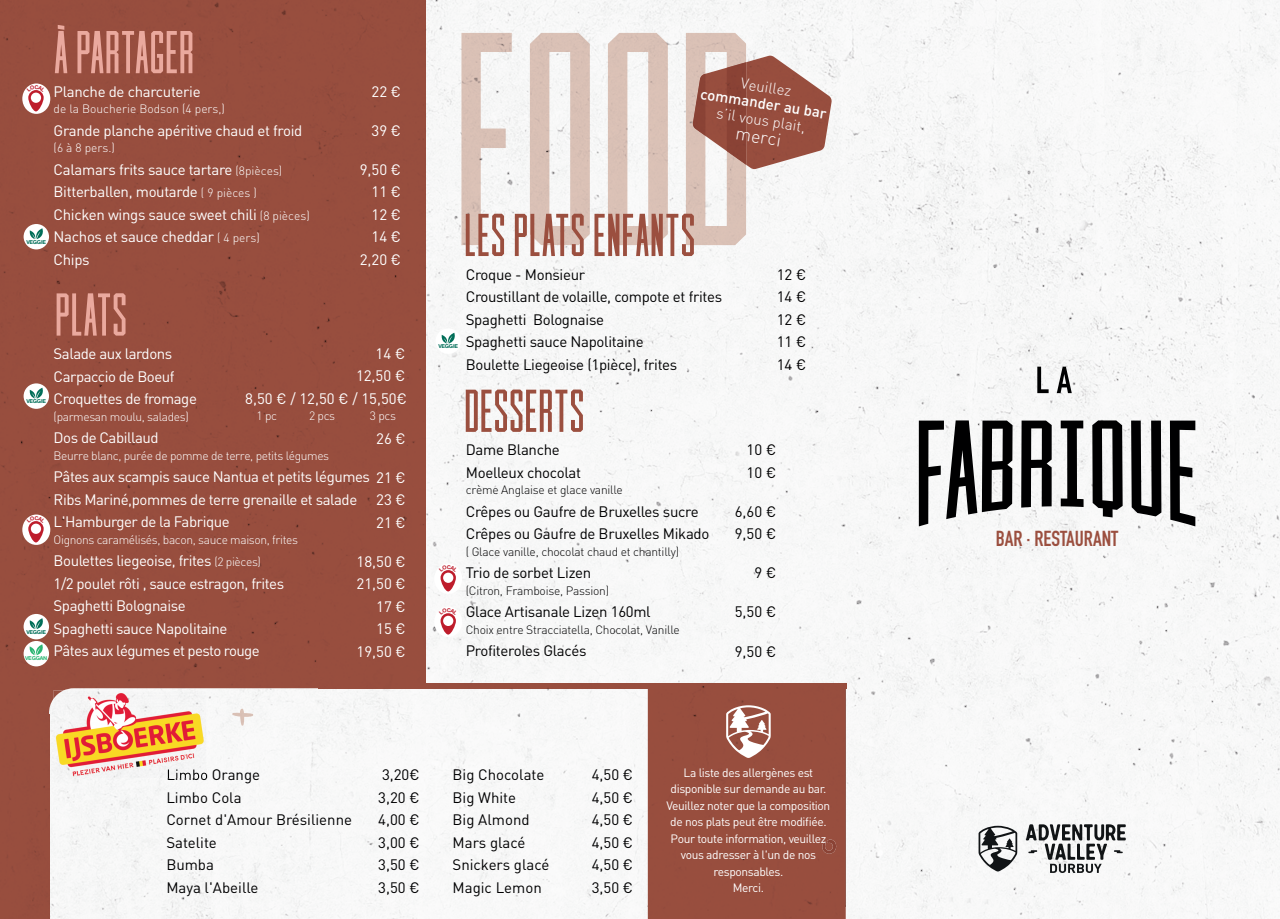
<style>
.page{position:relative;width:1280px;height:919px;background:#fff}
.page>*{position:absolute;margin:0;border:0;box-sizing:border-box;transform-origin:0 0}
.t1{font:condensed 60px "Cast Iron";color:#9b4f3f}
.t2{font:condensed 60px "Cast Iron";color:#eaa99e}
.t3{font:700 21.45px "DIN Condensed";color:#9b4f3f}
.t4{font:300 18px "DIN Viage";color:#fff}
.t5{font:15px/22.5px "DIN Viage";letter-spacing:-.03em;color:#fff}
.t6{font:15px/22.5px "DIN Viage";letter-spacing:-.02em;color:#000001}
.t7{font:15px/22.5px "DIN Viage";color:#000001}
.t8{font:15px/22.5px "DIN Viage";color:#fff;text-align:right}
.t9{font:300 15px "DIN Viage";color:#fff}
.t10{font:500 15px "DIN Viage";color:#fff}
.t11{font:12px/16.5px "DIN Viage";letter-spacing:-.03em;color:#fff;text-align:center}
.t12{font:300 12px "DIN Viage";letter-spacing:-.03em;color:#fff}
.t13{font:300 12px "DIN Viage";letter-spacing:-.02em;color:#000001}
.t14{font:300 12px "DIN Viage";color:#fff}
.t15{font:700 5.25px "Helvetica Rounded";letter-spacing:-.05em;color:#016e58}
.t16{font:700 5.25px "Helvetica Rounded";letter-spacing:-.045em;color:#2bb572}
.s1{font-weight:300;font-size:12px}
</style>
<div class="page">
<img style="left:49px;top:0;width:1231px;height:918px">
<div style="left:0;top:0;width:319px;height:715px;background:#974e3e"></div>
<div style="left:319px;top:0;width:106px;height:688px;background:#984e3e"></div>
<div style="left:0;top:714px;width:49px;height:204px;background:#984e3e"></div>
<div style="left:425px;top:683px;width:421px;height:5px;background:#984e3e"></div>
<svg style="left:919px;top:420px;width:93px;height:106px"></svg>
<svg style="left:1021px;top:420px;width:31px;height:87px"></svg>
<svg style="left:1061px;top:420px;width:22px;height:87px"></svg>
<svg style="left:1092px;top:420px;width:31px;height:97px"></svg>
<svg style="left:1131px;top:420px;width:30px;height:96px"></svg>
<svg style="left:1170px;top:420px;width:25px;height:106px"></svg>
<svg style="left:1037px;top:366px;width:11px;height:27px"></svg>
<svg style="left:1057px;top:366px;width:15px;height:27px"></svg>
<img style="left:461px;top:33px;width:285px;height:212px">
<div style="left:435px;top:328px;width:26px;height:26px;background:#fff;border-radius:50%"></div>
<svg style="left:441px;top:333px;width:14px;height:10px"></svg>
<div style="left:24px;top:224px;width:25px;height:25px;background:#fff;border-radius:50%"></div>
<svg style="left:29px;top:228px;width:14px;height:11px"></svg>
<div style="left:24px;top:383px;width:25px;height:26px;background:#fff;border-radius:50%"></div>
<svg style="left:29px;top:387px;width:14px;height:11px"></svg>
<div style="left:24px;top:614px;width:25px;height:25px;background:#fff;border-radius:50%"></div>
<svg style="left:22px;top:514px;width:28px;height:31px"></svg>
<div style="left:24px;top:641px;width:25px;height:25px;background:#fff;border-radius:50%"></div>
<svg style="left:29px;top:618px;width:14px;height:11px"></svg>
<img style="left:53px;top:690px;width:153px;height:87px">
<svg style="left:53px;top:690px;width:10px;height:9px"></svg>
<img style="left:168px;top:769px;width:38px;height:8px">
<svg style="left:29px;top:644px;width:14px;height:11px"></svg>
<svg style="left:22px;top:83px;width:28px;height:31px"></svg>
<div style="left:434px;top:606px;width:28px;height:31px;background:#fff;border-radius:50%"></div>
<div style="left:434px;top:563px;width:28px;height:31px;background:#fff;border-radius:50%"></div>
<img style="left:232px;top:708px;width:22px;height:17px">
<svg style="left:1026px;top:824px;width:100px;height:48px"></svg>
<svg style="left:978px;top:825px;width:39px;height:46px"></svg>
<div style="left:648px;top:688px;width:198px;height:230px;background:#984e3e"></div>
<img style="left:821px;top:839px;width:16px;height:14px">
<svg style="left:726px;top:705px;width:45px;height:52px"></svg>
<img style="left:746px;top:56px;width:86px;height:113px">
<img style="left:693px;top:62px;width:53px;height:103px">
<svg style="left:27px;top:516px;width:19px;height:26px"></svg>
<svg style="left:27px;top:85px;width:19px;height:26px"></svg>
<svg style="left:439px;top:608px;width:19px;height:26px"></svg>
<svg style="left:439px;top:565px;width:19px;height:26px"></svg>
<p class="t15" style="left:26px;top:239px;width:21px">VEGGIE</p>
<h1 class="t2" style="left:54px;top:24px;width:142px">À PARTAGER</h1>
<p class="t5" style="left:54px;top:80px;width:149px">Planche de charcuterie</p>
<p class="t14" style="left:54px;top:101px;width:173px">de la Boucherie Bodson (4 pers,)</p>
<p class="t5" style="left:54px;top:119px;width:250px">Grande planche apéritive chaud et froid</p>
<p class="t12" style="left:54px;top:140px;width:63px">(6 à 8 pers.)</p>
<p class="t5" style="left:54px;top:158px;width:258px">Calamars frits sauce tartare <span class="s1">(8pièces)<br></span>Bitterballen, moutarde <span class="s1">( 9 pièces )<br></span>Chicken wings sauce sweet chili <span class="s1">(8 pièces)<br></span>Nachos et sauce cheddar <span class="s1">( 4 pers)<br></span>Chips</p>
<p class="t5" style="left:371px;top:80px;width:31px">22 €</p>
<p class="t5" style="left:371px;top:119px;width:31px">39 €</p>
<p class="t5" style="left:360px;top:158px;width:43px;text-align:right">9,50 €<br>11 €<br>12 €<br>14 €<br>2,20 €</p>
<h1 class="t2" style="left:55px;top:286px;width:74px">PLATS</h1>
<p class="t5" style="left:54px;top:342px;width:145px">Salade aux lardons<br>Carpaccio de Boeuf<br>Croquettes de fromage</p>
<p class="t12" style="left:54px;top:409px;width:137px">(parmesan moulu, salades)</p>
<p class="t5" style="left:54px;top:426px;width:107px">Dos de Cabillaud</p>
<p class="t12" style="left:54px;top:448px;width:277px">Beurre blanc, purée de pomme de terre, petits légumes</p>
<p class="t5" style="left:54px;top:465px;width:354px">Pâtes aux scampis sauce Nantua et petits légumes 21 €<br>Ribs Mariné,pommes de terre grenaille et salade<br>L'Hamburger de la Fabrique</p>
<p class="t12" style="left:54px;top:532px;width:246px">Oignons caramélisés, bacon, sauce maison, frites</p>
<p class="t5" style="left:54px;top:549px;width:232px">Boulettes liegeoise, frites <span class="s1">(2 pièces)<br></span>1/2 poulet rôti , sauce estragon, frites<br>Spaghetti Bolognaise<br>Spaghetti sauce Napolitaine<br>Pâtes aux légumes et pesto rouge</p>
<p class="t5" style="left:356px;top:341px;width:51px;text-align:right">14 €<br>12,50 €</p>
<p class="t5" style="left:245px;top:387px;width:163px">8,50 € / 12,50 € / 15,50€</p>
<p class="t15" style="left:26px;top:398px;width:21px">VEGGIE</p>
<p class="t12" style="left:257px;top:408px;width:22px">1 pc</p>
<p class="t12" style="left:309px;top:408px;width:28px">2 pcs</p>
<p class="t12" style="left:370px;top:408px;width:28px">3 pcs</p>
<p class="t5" style="left:376px;top:427px;width:31px">26 €</p>
<p class="t5" style="left:376px;top:488px;width:31px">23 €<br>21 €</p>
<p class="t8" style="left:357px;top:550px;width:51px">18,50 €<br>21,50 €<br>17 €<br>15 €<br>19,50 €</p>
<p class="t15" style="left:26px;top:629px;width:21px">VEGGIE</p>
<p class="t16" style="left:25px;top:655px;width:24px">VEGGAN</p>
<p class="t9" style="left:742px;top:74px;width:53px;rotate:9deg">Veuillez</p>
<p class="t10" style="left:702px;top:84px;width:129px;rotate:9deg">commander au bar</p>
<p class="t9" style="left:718px;top:103px;width:91px;rotate:9deg">s’il vous plait,</p>
<p class="t4" style="left:737px;top:122px;width:47px;rotate:9deg">merci</p>
<h1 class="t1" style="left:464px;top:207px;width:233px">LES PLATS ENFANTS</h1>
<p class="t6" style="left:466px;top:262px;width:258px">Croque - Monsieur<br>Croustillant de volaille, compote et frites<br>Spaghetti Bolognaise<br>Spaghetti sauce Napolitaine<br>Boulette Liegeoise (1pièce), frites</p>
<p class="t6" style="left:777px;top:262px;width:31px;text-align:justify">12 € 14 € 12 € 11 € 14 €</p>
<p class="t15" style="left:438px;top:343px;width:21px">VEGGIE</p>
<h1 class="t1" style="left:464px;top:383px;width:122px">DESSERTS</h1>
<p class="t6" style="left:466px;top:438px;width:117px">Dame Blanche<br>Moelleux chocolat</p>
<p class="t13" style="left:466px;top:482px;width:159px">crème Anglaise et glace vanille</p>
<p class="t6" style="left:466px;top:500px;width:245px">Crêpes ou Gaufre de Bruxelles sucre<br>Crêpes ou Gaufre de Bruxelles Mikado</p>
<p class="t13" style="left:466px;top:544px;width:215px">( Glace vanille, chocolat chaud et chantilly)</p>
<p class="t6" style="left:466px;top:561px;width:127px">Trio de sorbet Lizen</p>
<p class="t13" style="left:466px;top:583px;width:145px">(Citron, Framboise, Passion)</p>
<p class="t6" style="left:466px;top:600px;width:186px">Glace Artisanale Lizen 160ml</p>
<p class="t13" style="left:466px;top:622px;width:216px">Choix entre Stracciatella, Chocolat, Vanille</p>
<p class="t6" style="left:466px;top:639px;width:122px">Profiteroles Glacés</p>
<p class="t6" style="left:747px;top:438px;width:31px">10 €<br>10 €</p>
<p class="t6" style="left:735px;top:500px;width:43px">6,60 €<br>9,50 €</p>
<p class="t6" style="left:754px;top:561px;width:23px">9 €</p>
<p class="t6" style="left:735px;top:600px;width:43px">5,50 €</p>
<p class="t6" style="left:735px;top:639px;width:43px">9,50 €</p>
<p class="t7" style="left:166px;top:763px;width:187px">Limbo Orange<br>Limbo Cola<br>Cornet d'Amour Brésilienne<br>Satelite<br>Bumba<br>Maya l'Abeille</p>
<p class="t6" style="left:378px;top:763px;width:43px;text-align:justify">3,20€ 3,20 € 4,00 € 3,00 € 3,50 € 3,50 €</p>
<p class="t7" style="left:452px;top:763px;width:98px">Big Chocolate<br>Big White<br>Big Almond<br>Mars glacé<br>Snickers glacé<br>Magic Lemon</p>
<p class="t6" style="left:592px;top:763px;width:43px;text-align:justify">4,50 € 4,50 € 4,50 € 4,50 € 4,50 € 3,50 €</p>
<p class="t11" style="left:666px;top:763px;width:165px">La liste des allergènes est disponible sur demande au bar.<br>Veuillez noter que la composition de nos plats peut être modifiée.<br>Pour toute information, veuillez vous adresser à l'un de nos responsables.<br>Merci.</p>
<h2 class="t3" style="left:996px;top:523px;width:124px">BAR · RESTAURANT</h2>
</div>
